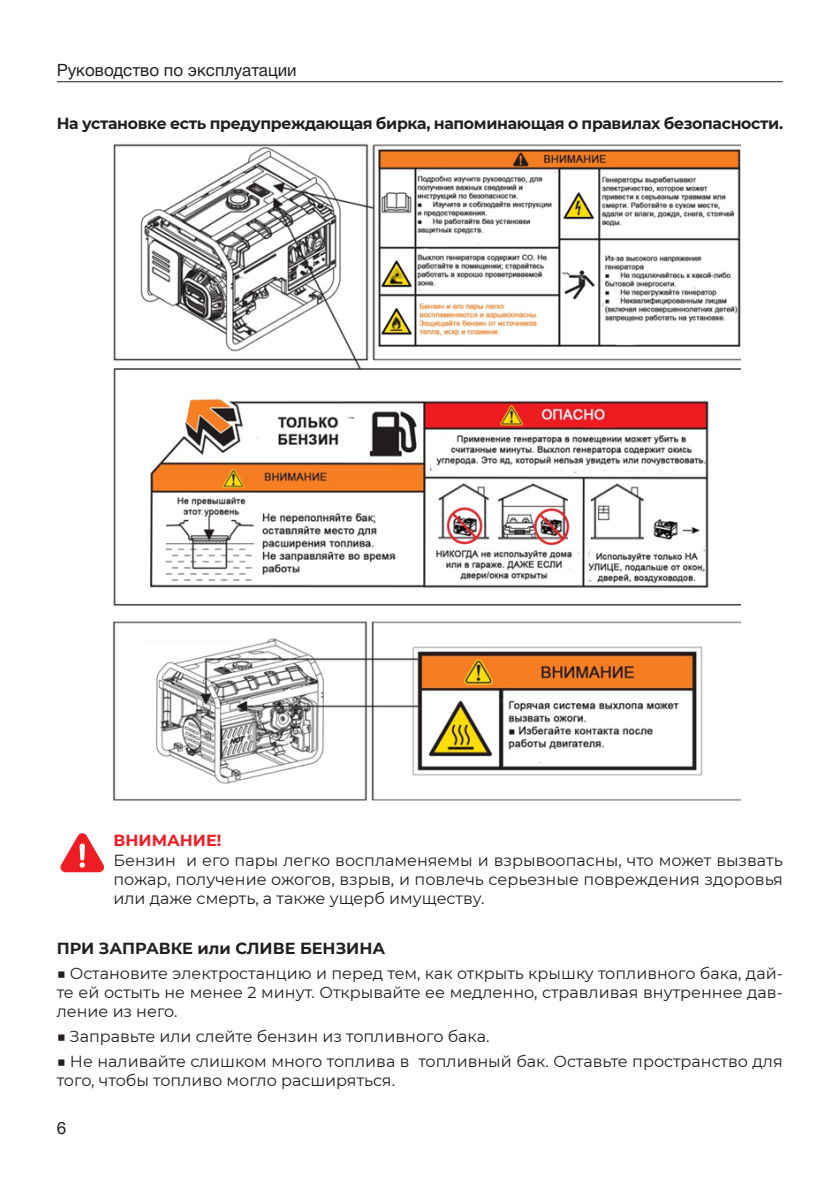
<style>
.page{position:relative;width:840px;height:1191px;background:#fff}
.page>*{position:absolute;margin:0;border:0;box-sizing:border-box;transform-origin:0 0}
.t1{font:17px "Helvetica Neue Cyr";color:#231f20}
.Основной_текст{font:16px/19.2px "Montserrat";color:#231f20;text-align:justify}
.ПРИМЕЧАНИЕ_текст{font:16px/19.2px "Montserrat";color:#231f20;text-align:justify}
.Основной_текст-2{font:700 16px "Montserrat";letter-spacing:-.02em;color:#231f20}
.Основной_текст-3{font:700 16px "Montserrat";color:#231f20}
.ВНИМАНИЕ{font:700 16px "Montserrat";color:#ee1d23}
</style>
<div class="page">
<hr style="left:57px;top:81px;width:725px;height:1px;background:#231f20">
<img style="left:112px;top:144px;width:628px;height:657px">
<svg style="left:60px;top:833px;width:44px;height:40px"></svg>
<p class="t1" style="left:57px;top:61px;width:241px">Руководство по эксплуатации</p>
<p class="Основной_текст-2" style="left:57px;top:112px;width:727px">На установке есть предупреждающая бирка, напоминающая о правилах безопасности.</p>
<p class="ВНИМАНИЕ" style="left:113px;top:829px;width:109px">ВНИМАНИЕ!</p>
<p class="ПРИМЕЧАНИЕ_текст" style="left:113px;top:849px;width:670px">Бензин и его пары легко воспламеняемы и взрывоопасны, что может вызвать пожар, получение ожогов, взрыв, и повлечь серьезные повреждения здоровья или даже смерть, а также ущерб имуществу.</p>
<p class="Основной_текст-3" style="left:57px;top:936px;width:330px">ПРИ ЗАПРАВКЕ или СЛИВЕ БЕНЗИНА</p>
<p class="Основной_текст" style="left:57px;top:962px;width:727px">■ Остановите электростанцию и перед тем, как открыть крышку топливного бака, дай&shy;те ей остыть не менее 2 минут. Открывайте ее медленно, стравливая внутреннее дав&shy;ление из него.</p>
<p class="Основной_текст" style="left:57px;top:1026px;width:434px">■ Заправьте или слейте бензин из топливного бака.</p>
<p class="Основной_текст" style="left:57px;top:1051px;width:727px">■ Не наливайте слишком много топлива в топливный бак. Оставьте пространство для того, чтобы топливо могло расширяться.</p>
<p class="t1" style="left:57px;top:1119px;width:11px">6</p>
</div>
